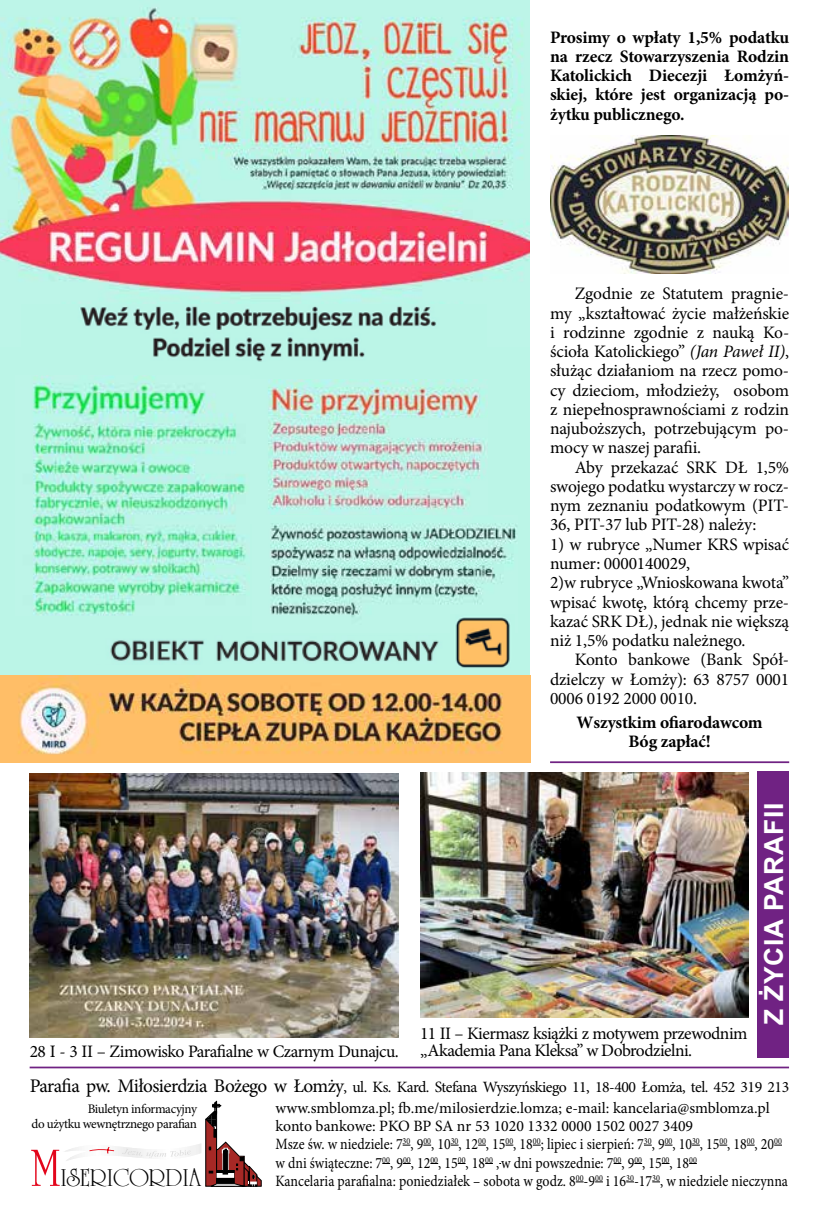
<style>
.page{position:relative;width:819px;height:1216px;background:#fff}
.page>*{position:absolute;margin:0;border:0;box-sizing:border-box;transform-origin:0 0}
.t1{font:700 26.25px "Arial";letter-spacing:.035em;color:#fff}
.t2{font:26.25px "Unicorn";letter-spacing:.005em;color:#000}
.t3{font:17.5px/19.2px "Minion Pro";letter-spacing:-.015em;color:#000;text-align:justify}
.t4{font:700 17.5px/19.2px "Minion Pro";letter-spacing:-.01em;color:#000;text-align:justify}
.t5{font:15.75px/18.4px "Minion Pro";color:#000}
.t6{font:15.75px "Minion Pro";letter-spacing:-.03em;color:#000}
.t7{font:13.12px/15.8px "Minion Pro";letter-spacing:-.03em;color:#000;text-align:right}
.s1{font-style:italic}
.s2{font-size:19.25px}
.s3{font-size:56.18px;color:#e3051b}
</style>
<div class="page">
<svg style="left:65px;top:1101px;width:196px;height:85px"></svg>
<hr style="left:30px;top:1066px;width:759px;height:2px;background:#702283">
<hr style="left:550px;top:761px;width:239px;height:2px;background:#702283">
<div style="left:757px;top:770px;width:32px;height:287px;background:#702283"></div>
<img style="left:550px;top:135px;width:238px;height:138px">
<img style="left:30px;top:773px;width:369px;height:264px">
<img style="left:420px;top:772px;width:328px;height:245px">
<img style="left:0;top:0;width:529px;height:244px">
<img style="left:0;top:244px;width:529px;height:103px">
<img style="left:47px;top:227px;width:442px;height:38px">
<div style="left:0;top:347px;width:529px;height:397px;background:#bbf5e7"></div>
<img style="left:0;top:675px;width:530px;height:87px">
<img style="left:33px;top:375px;width:214px;height:240px">
<img style="left:268px;top:379px;width:219px;height:136px">
<img style="left:270px;top:523px;width:247px;height:94px">
<img style="left:21px;top:304px;width:465px;height:57px">
<img style="left:451px;top:614px;width:63px;height:54px">
<img style="left:110px;top:640px;width:329px;height:22px">
<p class="t4" style="left:550px;top:27px;width:240px">Prosimy o wpłaty 1,5% podatku na rzecz Stowarzyszenia Rodzin Katolickich Diecezji Łomżyń&shy;skiej, które jest organizacją po&shy;żytku publicznego.</p>
<p class="t3" style="left:30px;top:1041px;width:370px">28 I - 3 II – Zimowisko Parafialne w Czarnym Dunajcu.</p>
<p class="t3" style="left:550px;top:284px;width:241px;text-indent:25px">Zgodnie ze Statutem pragnie&shy;my „kształtować życie małżeńskie i rodzinne zgodnie z nauką Ko&shy;ścioła Katolickiego” <span class="s1">(Jan Paweł II)</span>, służąc działaniom na rzecz pomo&shy;cy dzieciom, młodzieży, osobom z niepełnosprawnościami z rodzin najuboższych, potrzebującym po&shy;mocy w naszej parafii.</p>
<p class="t3" style="left:550px;top:457px;width:240px;text-indent:25px">Aby przekazać SRK DŁ 1,5% swojego podatku wystarczy w rocz&shy;nym zeznaniu podatkowym (PIT-36, PIT-37 lub PIT-28) należy:</p>
<p class="t3" style="left:550px;top:534px;width:241px;text-align:left">1) w rubryce „Numer KRS wpisać numer: 0000140029,<br>2)w rubryce „Wnioskowana kwota” wpisać kwotę, którą chcemy prze&shy;kazać SRK DŁ), jednak nie większą niż 1,5% podatku należnego.</p>
<p class="t3" style="left:550px;top:650px;width:240px;text-indent:25px">Konto bankowe (Bank Spół&shy;dzielczy w Łomży): 63 8757 0001<br>0006 0192 2000 0010.</p>
<p class="t4" style="left:576px;top:712px;width:187px;text-align:center">Wszystkim ofiarodawcom<br>Bóg zapłać!</p>
<p class="t3" style="left:420px;top:1024px;width:329px;line-height:17.5px">11 II – Kiermasz książki z motywem przewodnim „Akademia Pana Kleksa” w Dobrodzielni.</p>
<h1 class="t1" style="left:755px;top:1025px;width:224px;rotate:-90deg">Z życia parafii</h1>
<p class="t6" style="left:30px;top:1076px;width:761px"><span class="s2">Parafia pw. Miłosierdzia Bożego w Łomży</span>, ul. Ks. Kard. Stefana Wyszyńskiego 11, 18-400 Łomża, tel. 452 319 213</p>
<p class="t7" style="left:32px;top:1100px;width:167px">Biuletyn informacyjny<br>do użytku wewnętrznego parafian</p>
<h1 class="t2" style="left:30px;top:1162px;width:173px"><span class="s3">M</span>ISERICORDIA</h1>
<p class="t5" style="left:275px;top:1098px;width:514px">www.smblomza.pl; fb.me/milosierdzie.lomza; e-mail: kancelaria@smblomza.pl konto bankowe: PKO BP SA nr 53 1020 1332 0000 1502 0027 3409<br>Msze św. w niedziele: 7<sup>30</sup>, 9<sup>00</sup>, 10<sup>30</sup>, 12<sup>00</sup>, 15<sup>00</sup>, 18<sup>00</sup>; lipiec i sierpień: 7<sup>30</sup>, 9<sup>00</sup>, 10<sup>30</sup>, 15<sup>00</sup>, 18<sup>00</sup>, 20<sup>00 </sup>w dni świąteczne: 7<sup>00</sup>, 9<sup>00</sup>, 12<sup>00</sup>, 15<sup>00</sup>, 18<sup>00</sup> ,w dni powszednie: 7<sup>00</sup>, 9<sup>00</sup>, 15<sup>00</sup>, 18<sup>00<br></sup>Kancelaria parafialna: poniedziałek – sobota w godz. 8<sup>00</sup>-9<sup>00</sup> i 16<sup>30</sup>-17<sup>30</sup>, w niedziele nieczynna</p>
</div>
